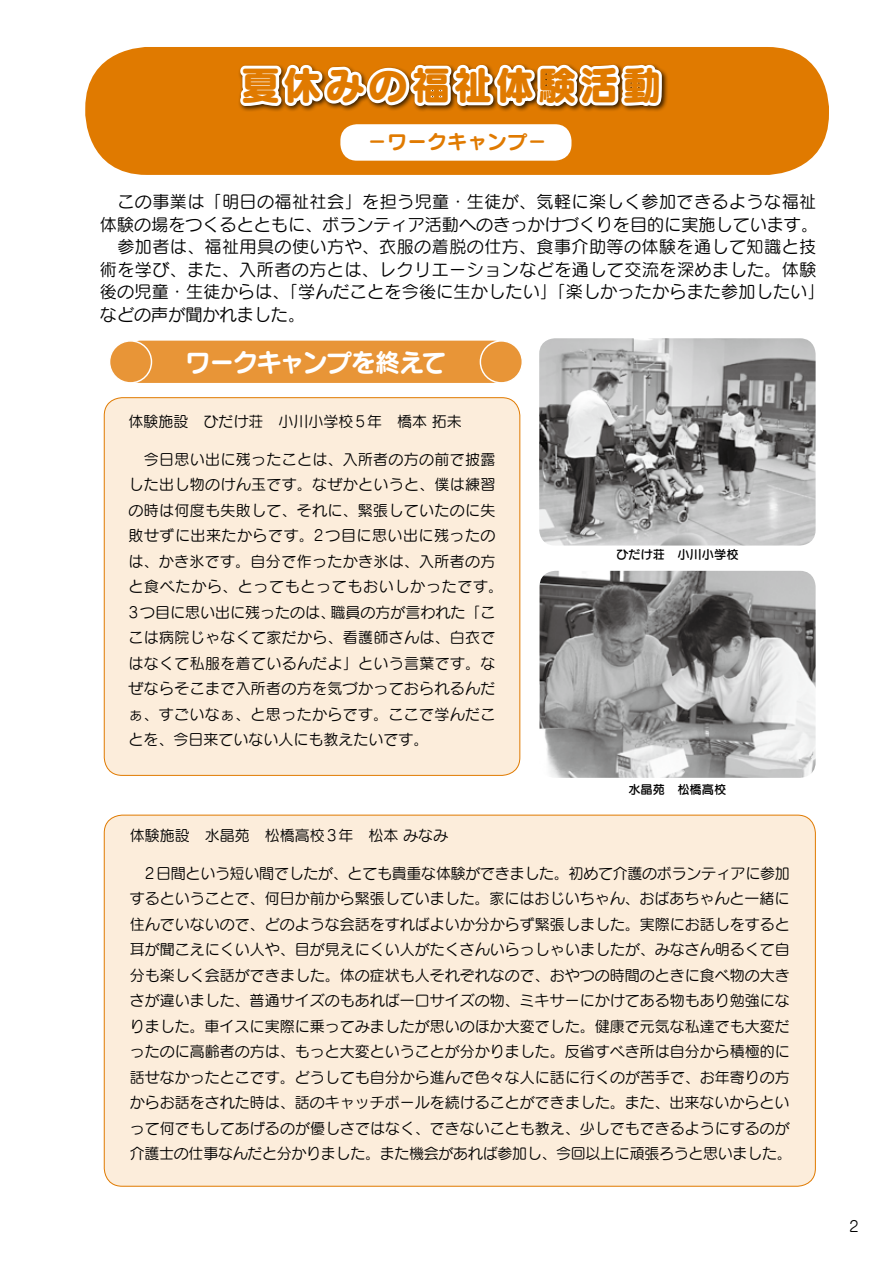
<style>
.page{position:relative;width:893px;height:1263px;background:#fff}
.page>*{position:absolute;margin:0;border:0;box-sizing:border-box;transform-origin:0 0}
.t1{font:39px "Seurat Pro EB";letter-spacing:.085em;color:#e07a00}
.t2{font:25.5px "Seurat Pro B";letter-spacing:-.045em;color:#fff}
.t3{font:19.5px "Seurat Pro B";letter-spacing:.025em;color:#e07a00}
.t4{font:17.1px/22.5px "Seurat Pro M";letter-spacing:.025em;color:#000}
.t5{font:15px/25.5px "Seurat Pro M";color:#000}
.t6{font:15px/25.5px "Seurat Pro M";letter-spacing:.02em;color:#000}
.t7{font:12.3px "Seurat Pro DB";color:#000}
</style>
<div class="page">
<div style="left:85px;top:47px;width:744px;height:128px;background:#e07a00;border-radius:62px"></div>
<div style="left:121px;top:341px;width:392px;height:42px;background:#e89537;border-radius:20px"></div>
<div style="left:104px;top:398px;width:416px;height:377px;background:#fceddb;border-radius:18px"></div>
<div style="left:104px;top:815px;width:711px;height:371px;background:#fceddb;border-radius:18px"></div>
<img style="left:539px;top:338px;width:277px;height:207px">
<img style="left:539px;top:571px;width:277px;height:207px">
<svg style="left:226px;top:64px;width:439px;height:333px"></svg>
<div style="left:110px;top:341px;width:41px;height:42px;background:#e89537;border-radius:50%"></div>
<div style="left:109px;top:340px;width:43px;height:44px;border:1px solid #fff;border-radius:50%"></div>
<div style="left:480px;top:341px;width:42px;height:42px;background:#e89537;border-radius:50%"></div>
<div style="left:480px;top:340px;width:43px;height:44px;border:1px solid #fff;border-radius:50%"></div>
<h1 class="t1" style="left:241px;top:58px;width:422px">夏休みの福祉体験活動</h1>
<h3 class="t3" style="left:367px;top:128px;width:181px">−ワークキャンプ−</h3>
<p class="t4" style="left:100px;top:190px;width:726px">　この事業は「明日の福祉社会」を担う児童・生徒が、気軽に楽しく参加できるような福祉体験の場をつくるとともに、ボランティア活動へのきっかけづくりを目的に実施しています。　参加者は、福祉用具の使い方や、衣服の着脱の仕方、食事介助等の体験を通して知識と技術を学び、また、入所者の方とは、レクリエーションなどを通して交流を深めました。体験後の児童・生徒からは、「学んだことを今後に生かしたい」「楽しかったからまた参加したい」などの声が聞かれました。</p>
<h2 class="t2" style="left:186px;top:344px;width:262px">ワークキャンプを終えて</h2>
<p class="t5" style="left:129px;top:409px;width:335px">体験施設　ひだけ荘　小川小学校5年　橋本 拓未</p>
<p class="t6" style="left:129px;top:446px;width:376px">　今日思い出に残ったことは、入所者の方の前で披露した出し物のけん玉です。なぜかというと、僕は練習の時は何度も失敗して、それに、緊張していたのに失敗せずに出来たからです。2つ目に思い出に残ったのは、かき氷です。自分で作ったかき氷は、入所者の方と食べたから、とってもとってもおいしかったです。<br>3つ目に思い出に残ったのは、職員の方が言われた「ここは病院じゃなくて家だから、看護師さんは、白衣ではなくて私服を着ているんだよ」という言葉です。なぜならそこまで入所者の方を気づかっておられるんだぁ、すごいなぁ、と思ったからです。ここで学んだことを、今日来ていない人にも教えたいです。</p>
<p class="t7" style="left:616px;top:546px;width:124px">ひだけ荘　小川小学校</p>
<p class="t7" style="left:628px;top:781px;width:100px">水晶苑　松橋高校</p>
<p class="t5" style="left:130px;top:822px;width:320px">体験施設　水晶苑　松橋高校3年　松本 みなみ</p>
<p class="t5" style="left:130px;top:860px;width:663px">　2日間という短い間でしたが、とても貴重な体験ができました。初めて介護のボランティアに参加するということで、何日か前から緊張していました。家にはおじいちゃん、おばあちゃんと一緒に住んでいないので、どのような会話をすればよいか分からず緊張しました。実際にお話しをすると耳が聞こえにくい人や、目が見えにくい人がたくさんいらっしゃいましたが、みなさん明るくて自分も楽しく会話ができました。体の症状も人それぞれなので、おやつの時間のときに食べ物の大きさが違いました、普通サイズのもあれば一口サイズの物、ミキサーにかけてある物もあり勉強になりました。車イスに実際に乗ってみましたが思いのほか大変でした。健康で元気な私達でも大変だったのに高齢者の方は、もっと大変ということが分かりました。反省すべき所は自分から積極的に話せなかったとこです。どうしても自分から進んで色々な人に話に行くのが苦手で、お年寄りの方からお話をされた時は、話のキャッチボールを続けることができました。また、出来ないからといって何でもしてあげるのが優しさではなく、できないことも教え、少しでもできるようにするのが介護士の仕事なんだと分かりました。また機会があれば参加し、今回以上に頑張ろうと思いました。</p>
<p class="t5" style="left:849px;top:1213px;width:11px">2</p>
</div>
